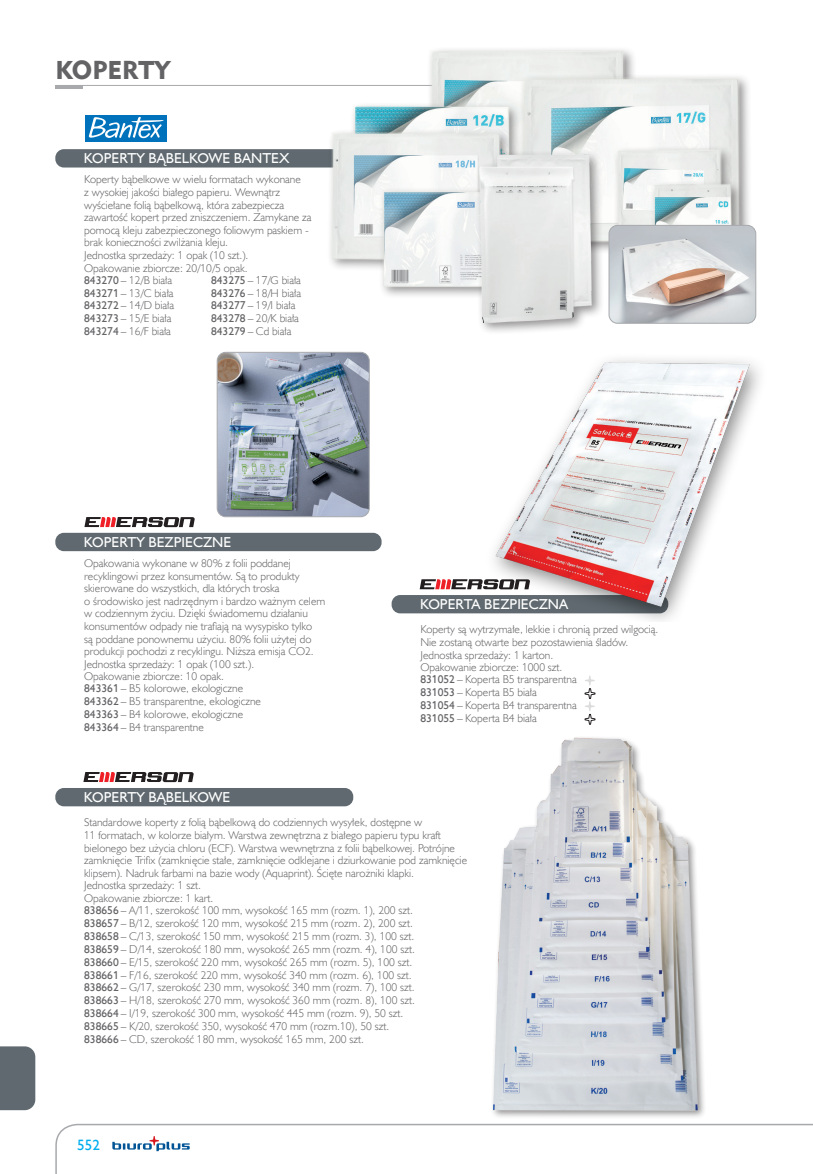
<style>
.page{position:relative;width:813px;height:1174px;background:#fff}
.page>*{position:absolute;margin:0;border:0;box-sizing:border-box;transform-origin:0 0}
.Rozdziały_nie_do_spisu{font:25.65px "Geometric 415 Blk EU";color:#636366}
.t1{font:15px "Humanst 521 EU";color:#00aeef}
.Nazwa_modułu_A{font:14.4px "Humanst 521 EU";color:#fff}
.opis_produktów{font:11.4px/12.6px "Humanst 521 Lt EU";color:#636366}
.s1{font-family:"Humanst 521 EU"}
</style>
<div class="page">
<svg style="left:55px;top:85px;width:367px;height:1px"></svg>
<hr style="left:55px;top:86px;width:28px;height:3px;background:#a8a9ad">
<svg style="left:55px;top:1123px;width:757px;height:51px"></svg>
<svg style="left:112px;top:1136px;width:77px;height:15px"></svg>
<div style="left:0;top:1046px;width:35px;height:64px;background:#5f696f"></div>
<div style="left:55px;top:149px;width:326px;height:18px;background:#5f696f;border-radius:9px"></div>
<div style="left:55px;top:533px;width:326px;height:18px;background:#5f696f;border-radius:9px"></div>
<div style="left:85px;top:115px;width:82px;height:26px;background:#0072bc"></div>
<svg style="left:88px;top:117px;width:76px;height:21px"></svg>
<img style="left:422px;top:49px;width:209px;height:47px">
<img style="left:353px;top:96px;width:157px;height:28px">
<img style="left:323px;top:124px;width:187px;height:141px">
<div style="left:377px;top:186px;width:145px;height:114px;background:#fbfbfb"></div>
<img style="left:372px;top:180px;width:100px;height:115px">
<img style="left:217px;top:352px;width:152px;height:165px">
<div style="left:217px;top:352px;width:152px;height:165px;border:1px solid #a8a9ad;border-radius:9px"></div>
<svg style="left:84px;top:517px;width:110px;height:10px"></svg>
<img style="left:510px;top:68px;width:239px;height:181px">
<div style="left:612px;top:144px;width:121px;height:98px;background:#231f20;opacity:.5"></div>
<img style="left:612px;top:146px;width:113px;height:79px">
<div style="left:649px;top:180px;width:95px;height:86px;background:#231f20;opacity:.5"></div>
<img style="left:648px;top:180px;width:88px;height:45px">
<div style="left:474px;top:149px;width:130px;height:186px;background:#231f20;opacity:.5"></div>
<img style="left:472px;top:146px;width:123px;height:185px">
<img style="left:608px;top:225px;width:147px;height:98px">
<div style="left:608px;top:225px;width:147px;height:99px;border:1px solid #a8a9ad;border-radius:9px"></div>
<div style="left:391px;top:595px;width:277px;height:18px;background:#5f696f;border-radius:9px"></div>
<svg style="left:584px;top:675px;width:11px;height:50px"></svg>
<svg style="left:419px;top:579px;width:63px;height:10px"></svg>
<img style="left:482px;top:359px;width:278px;height:262px">
<img style="left:469px;top:737px;width:250px;height:392px">
<div style="left:55px;top:788px;width:298px;height:18px;background:#5f696f;border-radius:9px"></div>
<svg style="left:83px;top:772px;width:110px;height:10px"></svg>
<p class="Rozdziały_nie_do_spisu" style="left:55px;top:54px;width:116px">KOPERTY</p>
<p class="Nazwa_modułu_A" style="left:84px;top:149px;width:207px">KOPERTY BĄBELKOWE BANTEX</p>
<p class="opis_produktów" style="left:84px;top:173px;width:229px">Koperty bąbelkowe w wielu formatach wykonane<br>z wysokiej jakości białego papieru. Wewnątrz wyściełane folią bąbelkową, która zabezpiecza zawartość kopert przed zniszczeniem. Zamykane za pomocą kleju zabezpieczonego foliowym paskiem - brak konieczności zwilżania kleju.<br>Jednostka sprzedaży: 1 opak (10 szt.).</p>
<p class="opis_produktów" style="left:84px;top:261px;width:165px">Opakowanie zbiorcze: 20/10/5 opak.</p>
<p class="opis_produktów" style="left:84px;top:273px;width:89px"><span class="s1">843270</span> – 12/B biała</p>
<p class="opis_produktów" style="left:211px;top:273px;width:91px"><span class="s1">843275</span> – 17/G biała</p>
<p class="opis_produktów" style="left:84px;top:286px;width:91px"><span class="s1">843271</span> – 13/C biała</p>
<p class="opis_produktów" style="left:211px;top:286px;width:91px"><span class="s1">843276</span> – 18/H biała</p>
<p class="opis_produktów" style="left:84px;top:299px;width:91px"><span class="s1">843272</span> – 14/D biała</p>
<p class="opis_produktów" style="left:211px;top:299px;width:86px"><span class="s1">843277</span> – 19/I biała</p>
<p class="opis_produktów" style="left:84px;top:312px;width:89px"><span class="s1">843273</span> – 15/E biała</p>
<p class="opis_produktów" style="left:211px;top:312px;width:89px"><span class="s1">843278</span> – 20/K biała</p>
<p class="opis_produktów" style="left:84px;top:325px;width:88px"><span class="s1">843274</span> – 16/F biała</p>
<p class="opis_produktów" style="left:211px;top:325px;width:82px"><span class="s1">843279</span> – Cd biała</p>
<p class="Nazwa_modułu_A" style="left:84px;top:533px;width:149px">KOPERTY BEZPIECZNE</p>
<p class="opis_produktów" style="left:84px;top:556px;width:242px">Opakowania wykonane w 80% z folii poddanej recyklingowi przez konsumentów. Są to produkty skierowane do wszystkich, dla których troska<br>o środowisko jest nadrzędnym i bardzo ważnym celem w codziennym życiu. Dzięki świadomemu działaniu konsumentów odpady nie trafiają na wysypisko tylko<br>są poddane ponownemu użyciu. 80% folii użytej do produkcji pochodzi z recyklingu. Niższa emisja CO2.<br>Jednostka sprzedaży: 1 opak (100 szt.).</p>
<p class="opis_produktów" style="left:84px;top:670px;width:141px">Opakowanie zbiorcze: 10 opak.</p>
<p class="opis_produktów" style="left:84px;top:682px;width:160px"><span class="s1">843361</span> – B5 kolorowe, ekologiczne</p>
<p class="opis_produktów" style="left:84px;top:695px;width:178px"><span class="s1">843362</span> – B5 transparentne, ekologiczne</p>
<p class="opis_produktów" style="left:84px;top:708px;width:160px"><span class="s1">843363</span> – B4 kolorowe, ekologiczne</p>
<p class="opis_produktów" style="left:84px;top:720px;width:121px"><span class="s1">843364</span> – B4 transparentne</p>
<p class="Nazwa_modułu_A" style="left:420px;top:595px;width:149px">KOPERTA BEZPIECZNA</p>
<p class="opis_produktów" style="left:420px;top:623px;width:239px">Koperty są wytrzymałe, lekkie i chronią przed wilgocią.<br>Nie zostaną otwarte bez pozostawienia śladów.</p>
<p class="opis_produktów" style="left:420px;top:648px;width:134px">Jednostka sprzedaży: 1 karton.</p>
<p class="opis_produktów" style="left:420px;top:661px;width:143px">Opakowanie zbiorcze: 1000 szt.</p>
<p class="opis_produktów" style="left:420px;top:673px;width:158px"><span class="s1">831052</span> – Koperta B5 transparentna</p>
<p class="opis_produktów" style="left:420px;top:686px;width:118px"><span class="s1">831053</span> – Koperta B5 biała</p>
<p class="opis_produktów" style="left:420px;top:698px;width:158px"><span class="s1">831054</span> – Koperta B4 transparentna</p>
<p class="opis_produktów" style="left:420px;top:711px;width:118px"><span class="s1">831055</span> – Koperta B4 biała</p>
<p class="Nazwa_modułu_A" style="left:84px;top:788px;width:148px">KOPERTY BĄBELKOWE</p>
<p class="opis_produktów" style="left:84px;top:816px;width:384px">Standardowe koperty z folią bąbelkową do codziennych wysyłek, dostępne w<br>11 formatach, w kolorze białym. Warstwa zewnętrzna z białego papieru typu kraft bielonego bez użycia chloru (ECF). Warstwa wewnętrzna z folii bąbelkowej. Potrójne zamknięcie Trifix (zamknięcie stałe, zamknięcie odklejane i dziurkowanie pod zamknięcie klipsem). Nadruk farbami na bazie wody (Aquaprint). Ścięte narożniki klapki.</p>
<p class="opis_produktów" style="left:84px;top:879px;width:118px">Jednostka sprzedaży: 1 szt.</p>
<p class="opis_produktów" style="left:84px;top:891px;width:131px">Opakowanie zbiorcze: 1 kart.</p>
<p class="opis_produktów" style="left:84px;top:903px;width:330px"><span class="s1">838656</span> – A/11, szerokość 100 mm, wysokość 165 mm (rozm. 1), 200 szt.</p>
<p class="opis_produktów" style="left:84px;top:916px;width:330px"><span class="s1">838657</span> – B/12, szerokość 120 mm, wysokość 215 mm (rozm. 2), 200 szt.</p>
<p class="opis_produktów" style="left:84px;top:929px;width:331px"><span class="s1">838658</span> – C/13, szerokość 150 mm, wysokość 215 mm (rozm. 3), 100 szt.</p>
<p class="opis_produktów" style="left:84px;top:942px;width:332px"><span class="s1">838659</span> – D/14, szerokość 180 mm, wysokość 265 mm (rozm. 4), 100 szt.</p>
<p class="opis_produktów" style="left:84px;top:955px;width:329px"><span class="s1">838660</span> – E/15, szerokość 220 mm, wysokość 265 mm (rozm. 5), 100 szt.</p>
<p class="opis_produktów" style="left:84px;top:968px;width:329px"><span class="s1">838661</span> – F/16, szerokość 220 mm, wysokość 340 mm (rozm. 6), 100 szt.</p>
<p class="opis_produktów" style="left:84px;top:981px;width:332px"><span class="s1">838662</span> – G/17, szerokość 230 mm, wysokość 340 mm (rozm. 7), 100 szt.</p>
<p class="opis_produktów" style="left:84px;top:994px;width:332px"><span class="s1">838663</span> – H/18, szerokość 270 mm, wysokość 360 mm (rozm. 8), 100 szt.</p>
<p class="opis_produktów" style="left:84px;top:1006px;width:320px"><span class="s1">838664</span> – I/19, szerokość 300 mm, wysokość 445 mm (rozm. 9), 50 szt.</p>
<p class="opis_produktów" style="left:84px;top:1019px;width:306px"><span class="s1">838665</span> – K/20, szerokość 350, wysokość 470 mm (rozm.10), 50 szt.</p>
<p class="opis_produktów" style="left:84px;top:1032px;width:281px"><span class="s1">838666</span> – CD, szerokość 180 mm, wysokość 165 mm, 200 szt.</p>
<h2 class="t1" style="left:77px;top:1135px;width:24px">552</h2>
</div>
